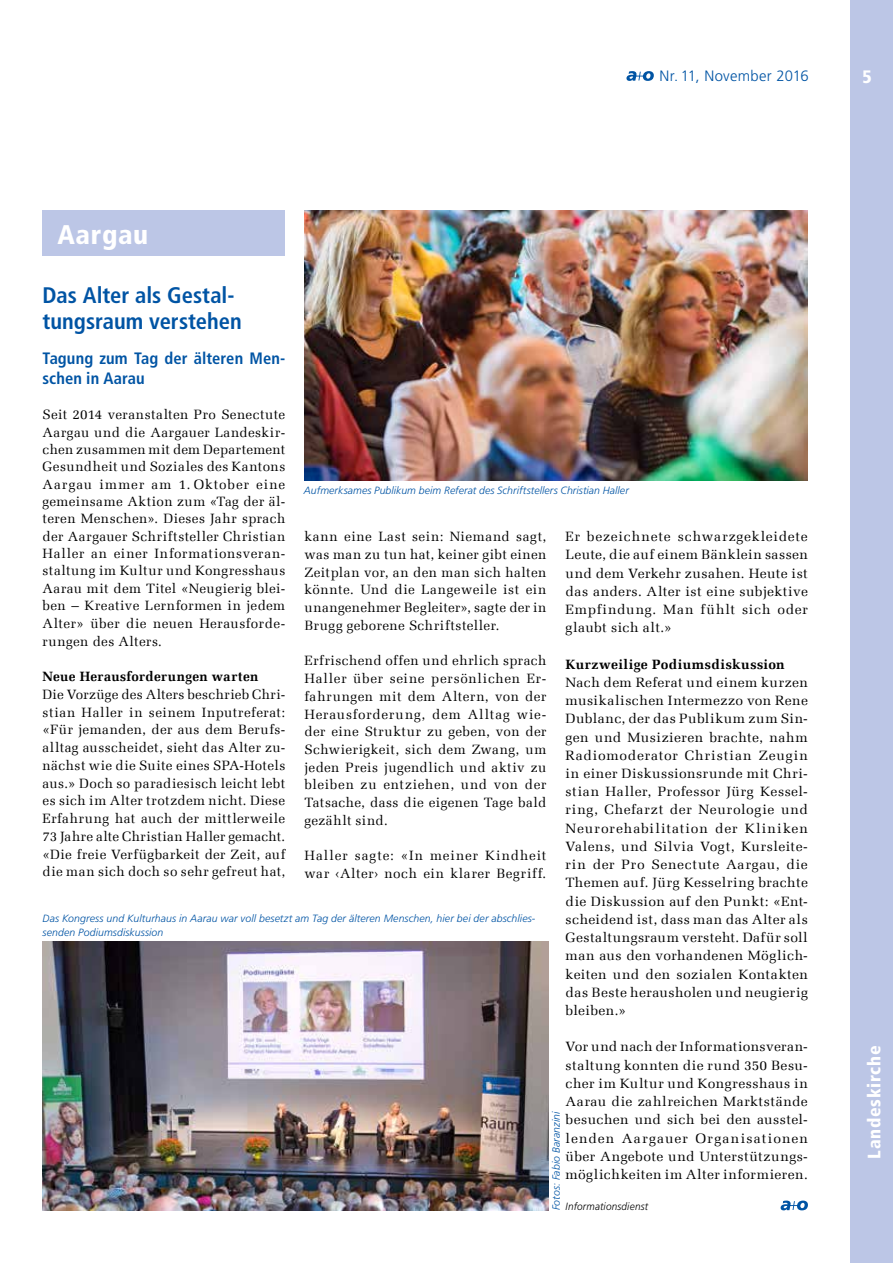
<style>
.page{position:relative;width:893px;height:1263px;background:#fff}
.page>*{position:absolute;margin:0;border:0;box-sizing:border-box;transform-origin:0 0}
.t1{font:900 condensed 27px "Frutiger";letter-spacing:.025em;color:#fff}
.t2{font:700 condensed 22.5px/25.5px "Frutiger";color:#0054a4}
.t3{font:900 condensed 18px "Frutiger";letter-spacing:.04em;color:#fff}
.t4{font:700 condensed 16.5px/19.5px "Frutiger";letter-spacing:.005em;color:#0054a4}
.t5{font:300 15px "Frutiger";letter-spacing:.015em;color:#0054a4}
.t6{font:13.5px/18.1px "Melior Com";letter-spacing:.035em;color:#000;text-align:justify}
.t7{font:13.5px/17.7px "Melior Com";letter-spacing:.06em;color:#000}
.t8{font:700 13.5px "Melior Com";letter-spacing:.025em;color:#000}
.t9{font:italic 300 10.5px/13.5px "Frutiger";letter-spacing:.01em;color:#0054a4}
.t10{font:italic 300 10.5px "Frutiger";letter-spacing:.02em;color:#000;scale:.95 1}
</style>
<div class="page">
<div style="left:850px;top:0;width:43px;height:1263px;background:#bcc6e6"></div>
<img style="left:43px;top:941px;width:506px;height:270px">
<img style="left:304px;top:210px;width:504px;height:271px">
<svg style="left:626px;top:71px;width:28px;height:10px"></svg>
<div style="left:43px;top:210px;width:242px;height:46px;background:#bcc6e6"></div>
<svg style="left:781px;top:1200px;width:27px;height:10px"></svg>
<p class="t5" style="left:660px;top:67px;width:151px">Nr. 11, November 2016</p>
<h3 class="t3" style="left:862px;top:66px;width:11px">5</h3>
<h1 class="t1" style="left:57px;top:218px;width:92px">Aargau</h1>
<h2 class="t2" style="left:43px;top:283px;width:201px">Das Alter als Gestal&shy;tungsraum verstehen</h2>
<p class="t4" style="left:43px;top:349px;width:244px">Tagung zum Tag der älteren Men&shy;schen in Aarau</p>
<p class="t6" style="left:43px;top:406px;width:244px;line-height:17.4px">Seit 2014 veranstalten Pro Senectute Aargau und die Aargauer Landeskir&shy;chen zusammen mit dem Departement Gesundheit und Soziales des Kantons Aargau immer am 1. Oktober eine gemeinsame Aktion zum «Tag der äl&shy;teren Menschen». Dieses Jahr sprach der Aargauer Schriftsteller Christian Haller an einer Informationsveran&shy;staltung im Kultur und Kongresshaus Aarau mit dem Titel «Neugierig blei&shy;ben – Kreative Lernformen in jedem Alter» über die neuen Herausforde&shy;rungen des Alters.</p>
<p class="t8" style="left:43px;top:668px;width:217px">Neue Herausforderungen warten</p>
<p class="t6" style="left:43px;top:685px;width:244px;line-height:17.7px">Die Vorzüge des Alters beschrieb Chri&shy;stian Haller in seinem Inputreferat: «Für jemanden, der aus dem Berufs&shy;alltag ausscheidet, sieht das Alter zu&shy;nächst wie die Suite eines SPA-Hotels aus.» Doch so paradiesisch leicht lebt es sich im Alter trotzdem nicht. Diese Erfahrung hat auch der mittlerweile 73 Jahre alte Christian Haller gemacht. «Die freie Verfügbarkeit der Zeit, auf die man sich doch so sehr gefreut hat,</p>
<p class="t9" style="left:304px;top:484px;width:326px">Aufmerksames Publikum beim Referat des Schriftstellers Christian Haller</p>
<p class="t6" style="left:304px;top:528px;width:243px;line-height:17.7px">kann eine Last sein: Niemand sagt, was man zu tun hat, keiner gibt einen Zeitplan vor, an den man sich halten könnte. Und die Langeweile ist ein unangenehmer Begleiter», sagte der in Brugg geborene Schriftsteller.</p>
<p class="t6" style="left:304px;top:652px;width:243px;line-height:17.7px">Erfrischend offen und ehrlich sprach Haller über seine persönlichen Er&shy;fahrungen mit dem Altern, von der Herausforderung, dem Alltag wie&shy;der eine Struktur zu geben, von der Schwierigkeit, sich dem Zwang, um jeden Preis jugendlich und aktiv zu bleiben zu entziehen, und von der Tatsache, dass die eigenen Tage bald gezählt sind.</p>
<p class="t7" style="left:304px;top:847px;width:243px">Haller sagte: «In meiner Kindheit war ‹Alter› noch ein klarer Begriff.</p>
<p class="t6" style="left:566px;top:527px;width:244px">Er bezeichnete schwarzgekleidete Leute, die auf einem Bänklein sassen und dem Verkehr zusahen. Heute ist das anders. Alter ist eine subjektive Empfindung. Man fühlt sich oder glaubt sich alt.»</p>
<p class="t8" style="left:566px;top:656px;width:221px">Kurzweilige Podiumsdiskussion</p>
<p class="t6" style="left:566px;top:673px;width:244px">Nach dem Referat und einem kurzen musikalischen Intermezzo von Rene Dublanc, der das Publikum zum Sin&shy;gen und Musizieren brachte, nahm Radiomoderator Christian Zeugin in einer Diskussionsrunde mit Chri&shy;stian Haller, Professor Jürg Kessel&shy;ring, Chefarzt der Neurologie und Neurorehabilitation der Kliniken Valens, und Silvia Vogt, Kursleite&shy;rin der Pro Senectute Aargau, die Themen auf. Jürg Kesselring brachte die Diskussion auf den Punkt: «Ent&shy;scheidend ist, dass man das Alter als Gestaltungsraum versteht. Dafür soll man aus den vorhandenen Möglich&shy;keiten und den sozialen Kontakten das Beste herausholen und neugierig bleiben.»</p>
<p class="t6" style="left:566px;top:1038px;width:244px">Vor und nach der Informationsveran&shy;staltung konnten die rund 350 Besu&shy;cher im Kultur und Kongresshaus in Aarau die zahlreichen Marktstände besuchen und sich bei den ausstel&shy;lenden Aargauer Organisationen über Angebote und Unterstützungs&shy;möglichkeiten im Alter informieren.</p>
<p class="t10" style="left:566px;top:1201px;width:89px">Informationsdienst</p>
<p class="t9" style="left:43px;top:912px;width:494px">Das Kongress und Kulturhaus in Aarau war voll besetzt am Tag der älteren Menschen, hier bei der abschlies&shy;senden Podiumsdiskussion</p>
<p class="t9" style="left:549px;top:1210px;width:101px;rotate:-90deg">Fotos: Fabio Baranzini</p>
<h3 class="t3" style="left:863px;top:1159px;width:114px;rotate:-90deg">Landeskirche</h3>
</div>
